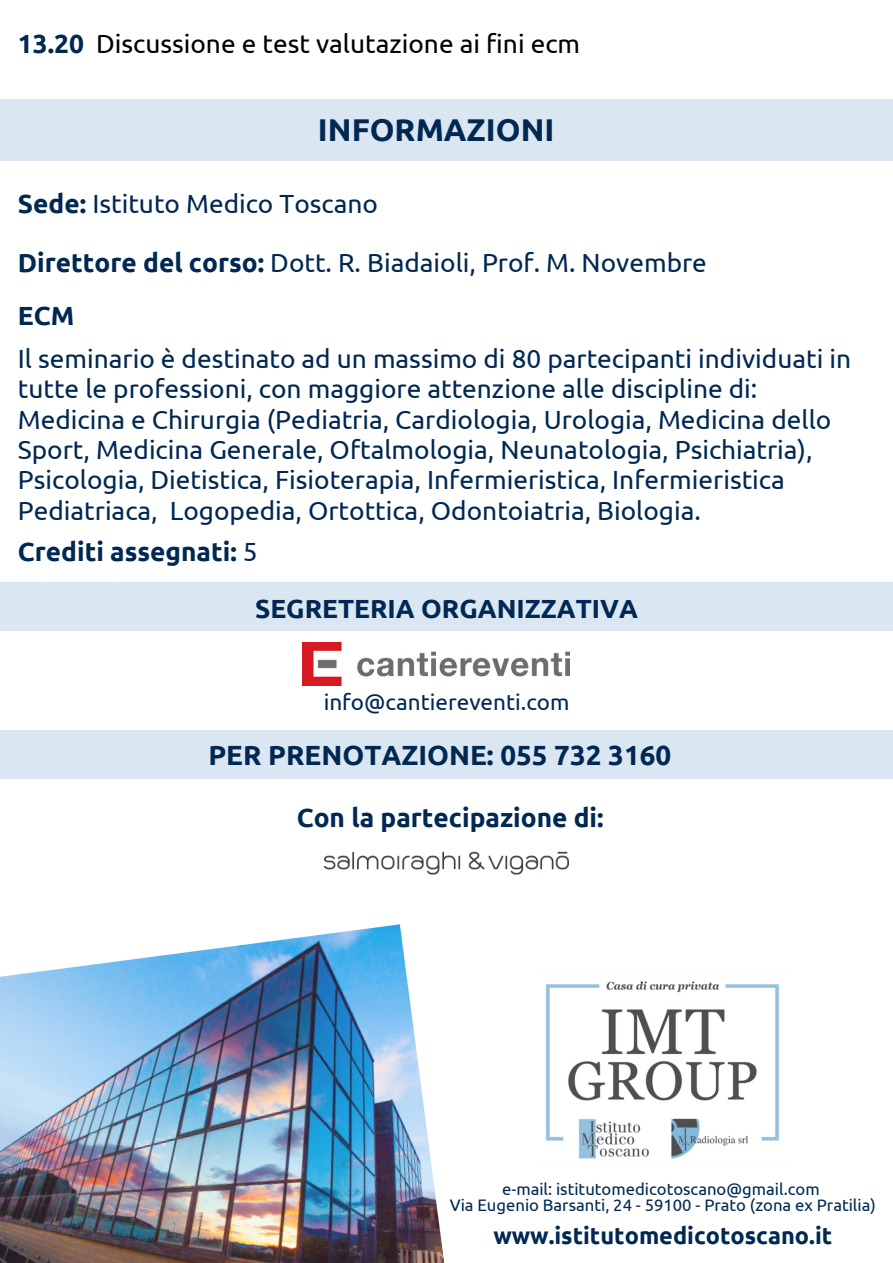
<style>
.page{position:relative;width:893px;height:1263px;background:#fff}
.page>*{position:absolute;margin:0;border:0;box-sizing:border-box;transform-origin:0 0}
.t1{font:700 31.5px "Ubuntu";color:#002852}
.t2{font:700 27.75px "Ubuntu";color:#002852}
.t3{font:26.25px/30.4px "Ubuntu";color:#002852}
.t4{font:700 26.25px "Ubuntu";color:#002852}
.t5{font:26.25px "Ubuntu";color:#000}
.t6{font:700 23.55px "Ubuntu";color:#002852}
.t7{font:22.5px "Ubuntu";color:#002852}
.t8{font:16.65px/15.1px "Ubuntu";color:#002852;text-align:center}
.s1{font-weight:700;color:#002852}
.s2{font-weight:700}
.s3{font-weight:400}
</style>
<div class="page">
<img style="left:0;top:925px;width:445px;height:338px">
<img style="left:545px;top:981px;width:234px;height:178px">
<div style="left:0;top:99px;width:893px;height:62px;background:#dae7f3"></div>
<img style="left:324px;top:851px;width:245px;height:74px">
<img style="left:303px;top:642px;width:266px;height:44px">
<div style="left:0;top:581px;width:893px;height:49px;background:#dae7f3"></div>
<div style="left:0;top:730px;width:893px;height:49px;background:#dae7f3"></div>
<p class="t5" style="left:18px;top:29px;width:564px"><span class="s1">13.20</span> Discussione e test valutazione ai fini ecm</p>
<p class="t1" style="left:318px;top:112px;width:238px">INFORMAZIONI</p>
<p class="t3" style="left:18px;top:188px;width:362px"><span class="s2">Sede:</span> Istituto Medico Toscano</p>
<p class="t3" style="left:18px;top:247px;width:690px"><span class="s2">Direttore del corso:</span> Dott. R. Biadaioli, Prof. M. Novembre</p>
<p class="t4" style="left:18px;top:300px;width:58px">ECM</p>
<p class="t3" style="left:18px;top:343px;width:834px">Il seminario è destinato ad un massimo di 80 partecipanti individuati in tutte le professioni, con maggiore attenzione alle discipline di:<br>Medicina e Chirurgia (Pediatria, Cardiologia, Urologia, Medicina dello Sport, Medicina Generale, Oftalmologia, Neunatologia, Psichiatria), Psicologia, Dietistica, Fisioterapia, Infermieristica, Infermieristica Pediatriaca, Logopedia, Ortottica, Odontoiatria, Biologia.</p>
<p class="t4" style="left:18px;top:536px;width:241px">Crediti assegnati: <span class="s3">5</span></p>
<p class="t4" style="left:255px;top:593px;width:384px">SEGRETERIA ORGANIZZATIVA</p>
<p class="t7" style="left:324px;top:688px;width:247px">info@cantiereventi.com</p>
<p class="t2" style="left:208px;top:739px;width:464px">PER PRENOTAZIONE: 055 732 3160</p>
<p class="t4" style="left:297px;top:803px;width:308px">Con la partecipazione di:</p>
<p class="t8" style="left:450px;top:1182px;width:427px">e-mail: istitutomedicotoscano@gmail.com<br>Via Eugenio Barsanti, 24 - 59100 - Prato (zona ex Pratilia)</p>
<p class="t6" style="left:493px;top:1222px;width:340px">www.istitutomedicotoscano.it</p>
</div>
